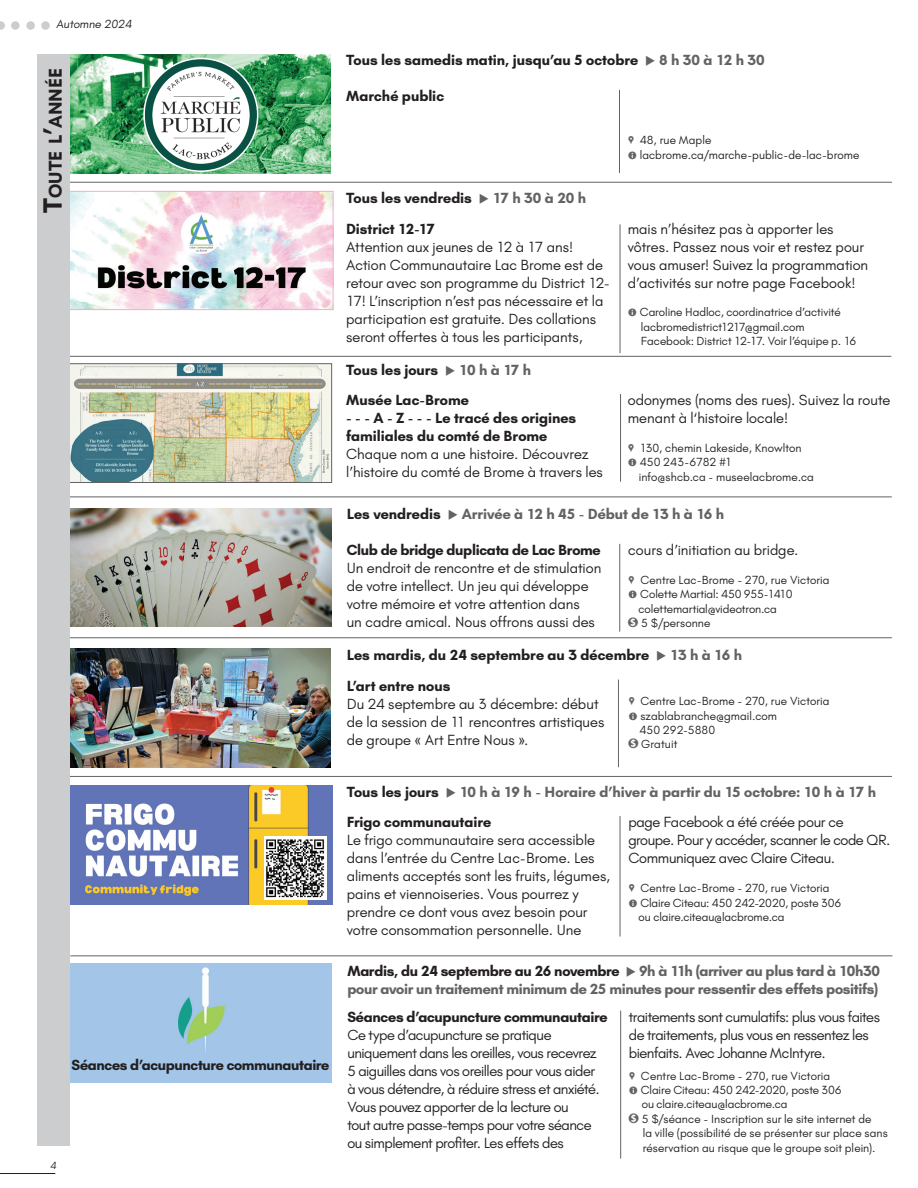
<style>
.page{position:relative;width:918px;height:1188px;background:#fff}
.page>*{position:absolute;margin:0;border:0;box-sizing:border-box;transform-origin:0 0}
.t1{font:700 18.9px "Glacial Indifference";color:#231f20}
.t2{font:15px/18px "Glacial Indifference";letter-spacing:-.005em;color:#231f20}
.t3{font:15px/18px "Glacial Indifference";letter-spacing:-.03em;color:#231f20}
.t4{font:700 15px/18px "Glacial Indifference";color:#231f20}
.t5{font:700 15px/18px "Glacial Indifference";letter-spacing:-.015em;color:#636366}
.t6{font:15px/18px "Glacial Indifference";letter-spacing:-.025em;color:#231f20}
.t7{font:700 15px "Glacial Indifference";letter-spacing:-.02em;color:#231f20}
.t8{font:12px/14.4px "Glacial Indifference";letter-spacing:.005em;color:#231f20}
.t9{font:10.5px "Glacial Indifference";color:#231f20}
.s1{font-size:27px}
.s2{color:#636366}
.s3{font-family:"Modern Pictograms";color:#636366}
.s4{color:#231f20}
.s5{font-family:"Circled";color:#636366}
.s6{font-family:"Arial Narrow"}
</style>
<div class="page">
<hr style="left:0;top:1173px;width:55px;height:1px;background:#231f20">
<svg style="left:0;top:21px;width:5px;height:9px"></svg>
<div style="left:11px;top:21px;width:9px;height:9px;background:#cccdcf;border-radius:50%"></div>
<div style="left:26px;top:21px;width:9px;height:9px;background:#cccdcf;border-radius:50%"></div>
<div style="left:41px;top:21px;width:9px;height:9px;background:#cccdcf;border-radius:50%"></div>
<img style="left:71px;top:193px;width:260px;height:115px">
<div style="left:69px;top:191px;width:264px;height:119px;border:1px solid #f5adce"></div>
<img style="left:69px;top:54px;width:262px;height:119px">
<div style="left:70px;top:963px;width:262px;height:119px;background:#a2c5e8"></div>
<img style="left:69px;top:508px;width:262px;height:119px">
<img style="left:69px;top:786px;width:264px;height:118px">
<hr style="left:619px;top:90px;width:1px;height:83px;background:#636366">
<hr style="left:620px;top:1011px;width:1px;height:148px;background:#636366">
<hr style="left:620px;top:224px;width:1px;height:129px;background:#636366">
<hr style="left:620px;top:394px;width:1px;height:88px;background:#636366">
<hr style="left:620px;top:544px;width:1px;height:88px;background:#636366">
<hr style="left:618px;top:680px;width:1px;height:87px;background:#636366">
<hr style="left:620px;top:816px;width:1px;height:121px;background:#636366">
<img style="left:69px;top:649px;width:262px;height:118px">
<hr style="left:70px;top:182px;width:822px;height:1px;background:#636366">
<hr style="left:69px;top:356px;width:822px;height:1px;background:#636366">
<hr style="left:70px;top:497px;width:822px;height:1px;background:#636366">
<hr style="left:70px;top:637px;width:822px;height:1px;background:#636366">
<hr style="left:70px;top:776px;width:822px;height:1px;background:#636366">
<hr style="left:70px;top:956px;width:822px;height:1px;background:#636366">
<img style="left:145px;top:59px;width:112px;height:112px">
<div style="left:143px;top:58px;width:115px;height:114px;border:2px solid #fff;border-radius:50%"></div>
<img style="left:70px;top:365px;width:260px;height:116px">
<div style="left:66px;top:363px;width:266px;height:120px;border:1px solid #636366"></div>
<img style="left:264px;top:836px;width:62px;height:63px">
<div style="left:37px;top:54px;width:32px;height:1091px;background:#cccdcf"></div>
<p class="t8" style="left:56px;top:17px;width:79px">Automne 2024</p>
<p class="t1" style="left:44px;top:213px;width:146px;rotate:-90deg"><span class="s1">T</span>oute l<span class="s1">’</span>année</p>
<p class="t7" style="left:72px;top:1056px;width:259px">Séances d’acupuncture communautaire</p>
<p class="t9" style="left:50px;top:1159px;width:9px">4</p>
<p class="t4" style="left:346px;top:51px;width:420px">Tous les samedis matin, jusqu’au 5 octobre <span class="s2">◆ 8 h 30 à 12 h 30</span></p>
<p class="t4" style="left:346px;top:87px;width:99px">Marché public</p>
<p class="t4" style="left:346px;top:189px;width:242px">Tous les vendredis <span class="s2">◆ 17 h 30 à 20 h</span></p>
<p class="t4" style="left:346px;top:220px;width:90px">District 12-17</p>
<p class="t2" style="left:346px;top:237px;width:265px">Attention aux jeunes de 12 à 17 ans!<br>Action Communautaire Lac Brome est de retour avec son programme du District 12- 17! L’inscription n’est pas nécessaire et la participation est gratuite. Des collations seront offertes à tous les participants,</p>
<p class="t4" style="left:346px;top:361px;width:187px">Tous les jours <span class="s2">◆ 10 h à 17 h</span></p>
<p class="t4" style="left:346px;top:391px;width:124px">Musée Lac-Brome</p>
<p class="t4" style="left:346px;top:409px;width:232px">- - - A - Z - - - Le tracé des origines familiales du comté de Brome</p>
<p class="t2" style="left:346px;top:445px;width:258px">Chaque nom a une histoire. Découvrez l’histoire du comté de Brome à travers les</p>
<p class="t8" style="left:628px;top:133px;width:233px"><span class="s3">,</span> 48, rue Maple<br><span class="s3">=</span> lacbrome.ca/marche-public-de-lac-brome</p>
<p class="t2" style="left:628px;top:219px;width:242px">mais n’hésitez pas à apporter les vôtres. Passez nous voir et restez pour vous amuser! Suivez la programmation d’activités sur notre page Facebook!</p>
<p class="t8" style="left:641px;top:305px;width:217px;text-indent:-13px"><span class="s3">=</span> Caroline Hadloc, coordinatrice d’activité lacbromedistrict1217@gmail.com<br>Facebook: District 12-17. Voir l’équipe p. 16</p>
<p class="t2" style="left:628px;top:391px;width:264px">odonymes (noms des rues). Suivez la route menant à l‘histoire locale!</p>
<p class="t8" style="left:628px;top:441px;width:175px"><span class="s3">,</span> 130, chemin Lakeside, Knowlton <span class="s3">=</span> 450 243-6782 #1</p>
<p class="t8" style="left:639px;top:469px;width:177px">info@shcb.ca - museelacbrome.ca</p>
<p class="t5" style="left:347px;top:505px;width:379px"><span class="s4">Les vendredis</span> ◆ Arrivée à 12 h 45 - Début de 13 h à 16 h</p>
<p class="t7" style="left:347px;top:541px;width:256px">Club de bridge duplicata de Lac Brome</p>
<p class="t2" style="left:347px;top:559px;width:256px">Un endroit de rencontre et de stimulation de votre intellect. Un jeu qui développe votre mémoire et votre attention dans<br>un cadre amical. Nous offrons aussi des</p>
<p class="t2" style="left:628px;top:541px;width:172px">cours d’initiation au bridge.</p>
<p class="t8" style="left:628px;top:573px;width:203px"><span class="s3">,</span> Centre Lac-Brome - 270, rue Victoria</p>
<p class="t8" style="left:628px;top:587px;width:166px"><span class="s3">=</span> Colette Martial: 450 955-1410</p>
<p class="t8" style="left:639px;top:601px;width:140px">colettemartial@videotron.ca</p>
<p class="t8" style="left:628px;top:616px;width:84px"><span class="s5">$</span> 5 $/personne</p>
<p class="t4" style="left:347px;top:646px;width:397px">Les mardis, du 24 septembre au 3 décembre <span class="s2">◆ 13 h à 16 h</span></p>
<p class="t4" style="left:347px;top:677px;width:105px">L’art entre nous</p>
<p class="t2" style="left:347px;top:695px;width:259px">Du 24 septembre au 3 décembre: début de la session de 11 rencontres artistiques de groupe <span class="s6">«</span> Art Entre Nous <span class="s6">»</span>.</p>
<p class="t8" style="left:628px;top:694px;width:203px"><span class="s3">,</span> Centre Lac-Brome - 270, rue Victoria</p>
<p class="t8" style="left:628px;top:708px;width:150px"><span class="s3">=</span> szablabranche@gmail.com</p>
<p class="t8" style="left:639px;top:723px;width:78px">450 292-5880</p>
<p class="t8" style="left:628px;top:737px;width:50px"><span class="s5">$</span> Gratuit</p>
<p class="t5" style="left:347px;top:783px;width:531px"><span class="s4">Tous les jours</span> ◆ 10 h à 19 h - Horaire d’hiver à partir du 15 octobre: 10 h à 17 h</p>
<p class="t4" style="left:347px;top:813px;width:146px">Frigo communautaire</p>
<p class="t2" style="left:347px;top:831px;width:265px">Le frigo communautaire sera accessible dans l’entrée du Centre Lac-Brome. Les aliments acceptés sont les fruits, légumes, pains et viennoiseries. Vous pourrez y prendre ce dont vous avez besoin pour votre consommation personnelle. Une</p>
<p class="t6" style="left:628px;top:813px;width:264px">page Facebook a été créée pour ce groupe. Pour y accéder, scanner le code QR.<br>Communiquez avec Claire Citeau.</p>
<p class="t8" style="left:628px;top:881px;width:203px"><span class="s3">,</span> Centre Lac-Brome - 270, rue Victoria</p>
<p class="t8" style="left:628px;top:895px;width:214px"><span class="s3">=</span> Claire Citeau: 450 242-2020, poste 306</p>
<p class="t8" style="left:639px;top:910px;width:147px">ou claire.citeau@lacbrome.ca</p>
<p class="t5" style="left:347px;top:962px;width:534px"><span class="s4">Mardis, du 24 septembre au 26 novembre</span> ◆ 9h à 11h (arriver au plus tard à 10h30 pour avoir un traitement minimum de 25 minutes pour ressentir des effets positifs)</p>
<p class="t4" style="left:347px;top:1008px;width:262px">Séances d’acupuncture communautaire</p>
<p class="t3" style="left:347px;top:1026px;width:254px">Ce type d’acupuncture se pratique uniquement dans les oreilles, vous recevrez 5 aiguilles dans vos oreilles pour vous aider à vous détendre, à réduire stress et anxiété.<br>Vous pouvez apporter de la lecture ou<br>tout autre passe-temps pour votre séance ou simplement profiter. Les effets des</p>
<p class="t3" style="left:629px;top:1008px;width:253px">traitements sont cumulatifs: plus vous faites de traitements, plus vous en ressentez les bienfaits. Avec Johanne McIntyre.</p>
<p class="t8" style="left:629px;top:1068px;width:203px"><span class="s3">,</span> Centre Lac-Brome - 270, rue Victoria</p>
<p class="t8" style="left:629px;top:1083px;width:214px"><span class="s3">=</span> Claire Citeau: 450 242-2020, poste 306</p>
<p class="t8" style="left:642px;top:1097px;width:147px">ou claire.citeau@lacbrome.ca</p>
<p class="t8" style="left:629px;top:1111px;width:244px"><span class="s5">$</span> 5 $/séance - Inscription sur le site internet de</p>
<p class="t8" style="left:643px;top:1126px;width:247px">la ville (possibilité de se présenter sur place sans</p>
<p class="t8" style="left:643px;top:1140px;width:234px">réservation au risque que le groupe soit plein).</p>
</div>
